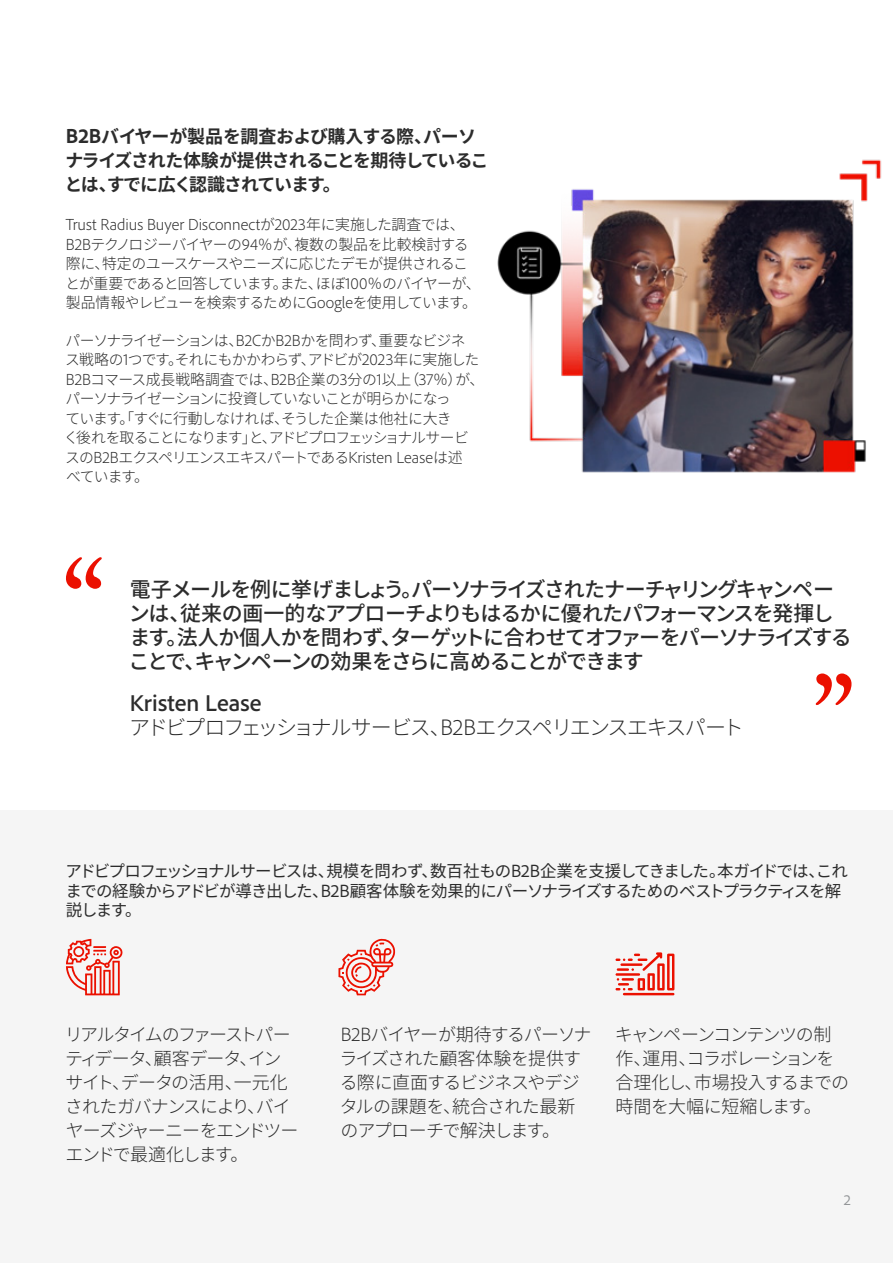
<style>
.page{position:relative;width:893px;height:1263px;background:#fff}
.page>*{position:absolute;margin:0;border:0;box-sizing:border-box;transform-origin:0 0}
.Body{font:700 21px/24px "Adobe Clean Han";letter-spacing:-.065em;color:#2c2c2c}
.Body-2{font:300 21px/24px "Adobe Clean Han";letter-spacing:-.085em;color:#2c2c2c}
.Body-3{font:300 18px/24px "Adobe Clean Han";letter-spacing:-.06em;color:#2c2c2c}
.Body-4{font:800 18px/24px "Adobe Clean Han";letter-spacing:-.05em;color:#2c2c2c}
.Body-5{font:16.5px/19.5px "Adobe Clean Han";letter-spacing:-.065em;color:#2c2c2c}
.Body-6{font:300 15px/19.5px "Adobe Clean Han";letter-spacing:-.035em;color:#2c2c2c}
.Page_Number{font:13.5px "Adobe Clean Han";color:#939698}
.s1{font-weight:700}
</style>
<div class="page">
<div style="left:0;top:810px;width:893px;height:453px;background:#f5f5f5"></div>
<svg style="left:66px;top:939px;width:57px;height:56px"></svg>
<svg style="left:615px;top:952px;width:59px;height:43px"></svg>
<svg style="left:338px;top:938px;width:57px;height:57px"></svg>
<svg style="left:66px;top:557px;width:36px;height:32px"></svg>
<svg style="left:816px;top:673px;width:35px;height:32px"></svg>
<img style="left:497px;top:159px;width:385px;height:314px">
<p class="Body-4" style="left:65px;top:124px;width:425px">B2Bバイヤーが製品を調査および購入する際、パーソナライズされた体験が提供されることを期待していることは、すでに広く認識されています。</p>
<p class="Body-6" style="left:66px;top:215px;width:417px">Trust Radius Buyer Disconnectが2023年に実施した調査では、B2Bテクノロジーバイヤーの94％が、複数の製品を比較検討する際に、特定のユースケースやニーズに応じたデモが提供されることが重要であると回答しています。また、ほぼ100％のバイヤーが、製品情報やレビューを検索するためにGoogleを使用しています。</p>
<p class="Body-6" style="left:64px;top:331px;width:422px">パーソナライゼーションは、B2CかB2Bかを問わず、重要なビジネ<br>ス戦略の1つです。それにもかかわらず、アドビが2023年に実施したB2Bコマース成長戦略調査では、B2B企業の3分の1以上（37％）が、パーソナライゼーションに投資していないことが明らかになっ<br>ています。「すぐに行動しなければ、そうした企業は他社に大き<br>く後れを取ることになります」と、アドビプロフェッショナルサービスのB2BエクスペリエンスエキスパートであるKristen Leaseは述<br>べています。</p>
<p class="Body" style="left:128px;top:578px;width:725px">電子メールを例に挙げましょう。パーソナライズされたナーチャリングキャンペーンは、従来の画一的なアプローチよりもはるかに優れたパフォーマンスを発揮します。法人か個人かを問わず、ターゲットに合わせてオファーをパーソナライズすることで、キャンペーンの効果をさらに高めることができます</p>
<p class="Body-2" style="left:129px;top:692px;width:616px"><span class="s1">Kristen Lease<br></span>アドビプロフェッショナルサービス、B2Bエクスペリエンスエキスパート</p>
<p class="Body-5" style="left:65px;top:862px;width:784px">アドビプロフェッショナルサービスは、規模を問わず、数百社ものB2B企業を支援してきました。本ガイドでは、これまでの経験からアドビが導き出した、B2B顧客体験を効果的にパーソナライズするためのベストプラクティスを解説します。</p>
<p class="Body-3" style="left:65px;top:1023px;width:235px">リアルタイムのファーストパーティデータ、顧客データ、インサイト、データの活用、一元化されたガバナンスにより、バイヤーズジャーニーをエンドツーエンドで最適化します。</p>
<p class="Body-3" style="left:339px;top:1023px;width:253px">B2Bバイヤーが期待するパーソナライズされた顧客体験を提供する際に直面するビジネスやデジタルの課題を、統合された最新のアプローチで解決します。</p>
<p class="Body-3" style="left:615px;top:1023px;width:236px">キャンペーンコンテンツの制作、運用、コラボレーションを合理化し、市場投入するまでの時間を大幅に短縮します。</p>
<p class="Page_Number" style="left:844px;top:1193px;width:9px">2</p>
</div>
